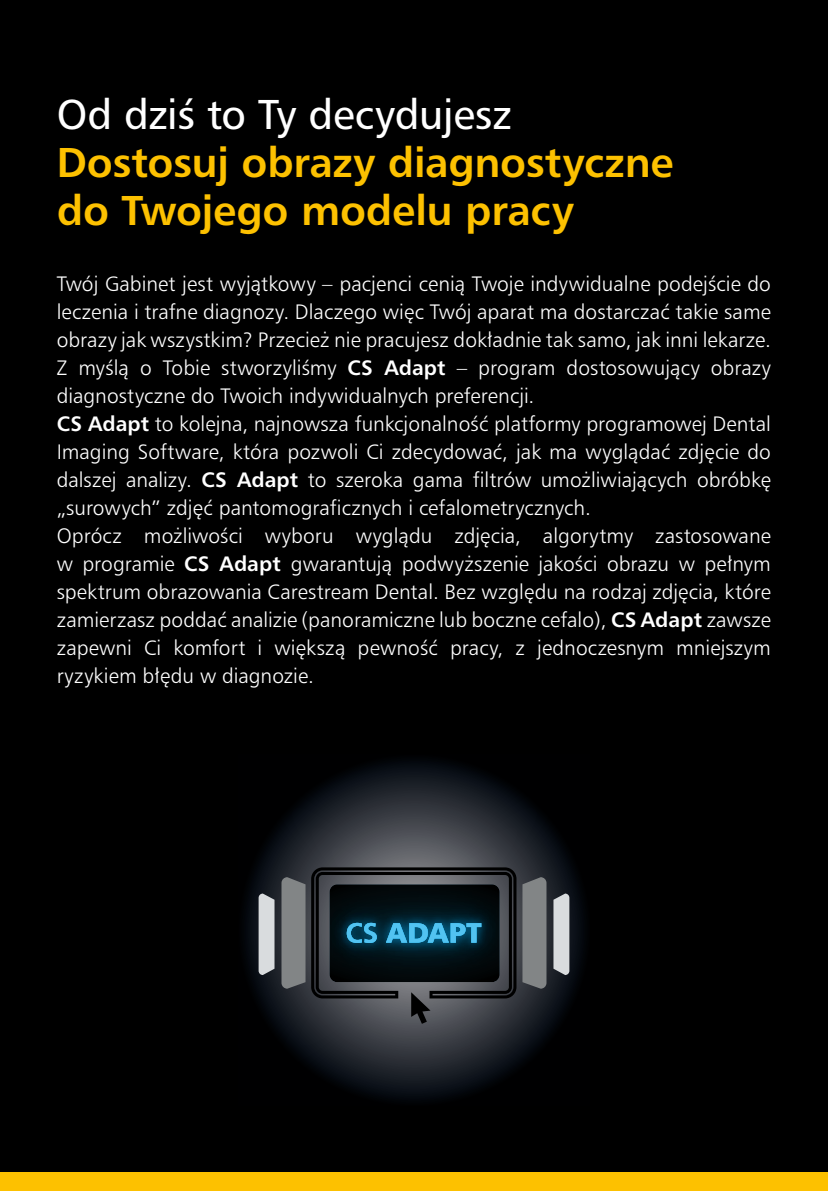
<style>
.page{position:relative;width:828px;height:1191px;background:#fff}
.page>*{position:absolute;margin:0;border:0;box-sizing:border-box;transform-origin:0 0}
.t1{font:700 40px/48px "Humnst 777 PL";letter-spacing:-.005em;color:#fdc100}
.t2{font:40px "Humnst 777 PL";letter-spacing:-.01em;color:#fff}
.t3{font:20px/28px "Humnst 777 Lt PL";color:#fff}
.s1{font-family:"Humnst 777 PL";font-weight:700}
</style>
<div class="page">
<div style="left:0;top:1171px;width:828px;height:20px;background:#fdc100"></div>
<div style="left:0;top:0;width:828px;height:1171px;background:#000"></div>
<svg style="left:245px;top:761px;width:339px;height:339px"></svg>
<svg style="left:259px;top:893px;width:15px;height:82px"></svg>
<svg style="left:553px;top:893px;width:16px;height:82px"></svg>
<svg style="left:281px;top:877px;width:24px;height:111px;background:#7c7f80"></svg>
<svg style="left:522px;top:877px;width:24px;height:111px;background:#7c7f81"></svg>
<svg style="left:311px;top:867px;width:205px;height:156px"></svg>
<h1 class="t2" style="left:57px;top:88px;width:457px">Od dziś to Ty decydujesz</h1>
<h1 class="t1" style="left:57px;top:137px;width:618px">Dostosuj obrazy diagnostyczne do Twojego modelu pracy</h1>
<p class="t3" style="left:57px;top:269px;width:716px">Twój Gabinet jest wyjątkowy – pacjenci cenią Twoje indywidualne podejście do leczenia i trafne diagnozy. Dlaczego więc Twój aparat ma dostarczać takie same obrazy jak wszystkim? Przecież nie pracujesz dokładnie tak samo, jak inni lekarze.<br>Z myślą o Tobie stworzyliśmy <span class="s1">CS Adapt</span> – program dostosowujący obrazy diagnostyczne do Twoich indywidualnych preferencji.<br><span class="s1">CS Adapt</span> to kolejna, najnowsza funkcjonalność platformy programowej Dental Imaging Software, która pozwoli Ci zdecydować, jak ma wyglądać zdjęcie do dalszej analizy. <span class="s1">CS Adapt</span> to szeroka gama filtrów umożliwiających obróbkę „surowych” zdjęć pantomograficznych i cefalometrycznych.<br>Oprócz możliwości wyboru wyglądu zdjęcia, algorytmy zastosowane w programie <span class="s1">CS Adapt</span> gwarantują podwyższenie jakości obrazu w pełnym spektrum obrazowania Carestream Dental. Bez względu na rodzaj zdjęcia, które zamierzasz poddać analizie (panoramiczne lub boczne cefalo), <span class="s1">CS Adapt</span> zawsze zapewni Ci komfort i większą pewność pracy, z jednoczesnym mniejszym ryzykiem błędu w diagnozie.</p>
</div>
